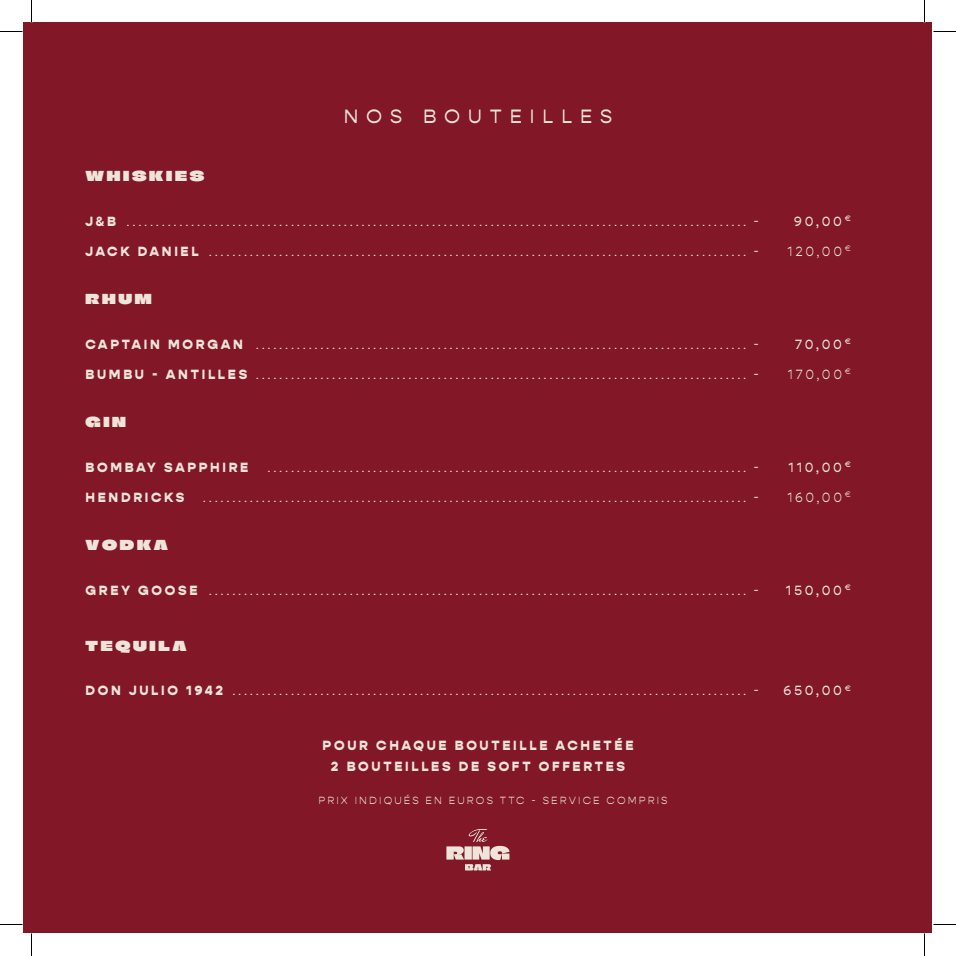
<style>
.page{position:relative;width:956px;height:956px;background:#fff}
.page>*{position:absolute;margin:0;border:0;box-sizing:border-box;transform-origin:0 0}
.t1{font:19.5px "Gopher";letter-spacing:.4em;color:#eee4d9}
.t2{font:300 13.5px "Gopher";letter-spacing:.2em;color:#eee4d9}
.t3{font:900 13.5px/21px "Gopher";letter-spacing:.2em;color:#eee4d9;text-align:center}
.t4{font:13.5px "Gopher";letter-spacing:.2em;color:#eee4d9}
.t5{font:13.5px "Climate Crisis";letter-spacing:.2em;color:#eee4d9}
.t6{font:300 10.5px "Gopher";letter-spacing:.2em;color:#eee4d9}
.s1{font-weight:900}
</style>
<div class="page">
<div style="left:24px;top:23px;width:908px;height:910px;background:#811727"></div>
<svg style="left:446px;top:829px;width:64px;height:41px"></svg>
<svg style="left:0;top:31px;width:22px;height:1px"></svg>
<svg style="left:933px;top:31px;width:23px;height:1px"></svg>
<svg style="left:0;top:924px;width:22px;height:1px"></svg>
<svg style="left:933px;top:924px;width:23px;height:1px"></svg>
<svg style="left:31px;top:0;width:1px;height:23px"></svg>
<svg style="left:31px;top:933px;width:1px;height:23px"></svg>
<svg style="left:924px;top:0;width:1px;height:23px"></svg>
<svg style="left:924px;top:933px;width:1px;height:23px"></svg>
<p class="t5" style="left:86px;top:164px;width:120px">WHISKIES</p>
<h1 class="t1" style="left:344px;top:105px;width:270px">NOS BOUTEILLES</h1>
<p class="t2" style="left:86px;top:214px;width:675px"><span class="s1">J&amp;B</span> .......................................................................................................... -</p>
<p class="t4" style="left:794px;top:213px;width:58px">90,00 <sup>€</sup></p>
<p class="t2" style="left:86px;top:244px;width:675px"><span class="s1">JACK DANIEL</span> ............................................................................................ -</p>
<p class="t2" style="left:787px;top:244px;width:65px">120,00 <sup>€</sup></p>
<p class="t5" style="left:86px;top:287px;width:68px">RHUM</p>
<p class="t2" style="left:86px;top:337px;width:675px"><span class="s1">CAPTAIN MORGAN</span> .................................................................................... -</p>
<p class="t4" style="left:795px;top:336px;width:58px">70,00 <sup>€</sup></p>
<p class="t2" style="left:86px;top:367px;width:675px"><span class="s1">BUMBU - ANTILLES</span> .................................................................................... -</p>
<p class="t2" style="left:788px;top:367px;width:65px">170,00 <sup>€</sup></p>
<p class="t5" style="left:86px;top:410px;width:42px">GIN</p>
<p class="t3" style="left:86px;top:457px;width:164px">BOMBAY SAPPHIRE</p>
<p class="t2" style="left:268px;top:460px;width:493px">.................................................................................. -</p>
<p class="t4" style="left:789px;top:460px;width:64px">110,00 <sup>€</sup></p>
<p class="t3" style="left:86px;top:487px;width:100px">HENDRICKS</p>
<p class="t2" style="left:203px;top:490px;width:557px">............................................................................................. -</p>
<p class="t2" style="left:787px;top:490px;width:65px">160,00 <sup>€</sup></p>
<p class="t5" style="left:86px;top:533px;width:84px">VODKA</p>
<p class="t2" style="left:86px;top:583px;width:675px"><span class="s1">GREY GOOSE</span> ............................................................................................ -</p>
<p class="t4" style="left:786px;top:583px;width:66px">150,00 <sup>€</sup></p>
<p class="t5" style="left:86px;top:633px;width:103px">TEQUILA</p>
<p class="t2" style="left:86px;top:683px;width:675px"><span class="s1">DON JULIO 1942</span> ........................................................................................ -</p>
<p class="t4" style="left:783px;top:683px;width:69px">650,00 <sup>€</sup></p>
<p class="t3" style="left:323px;top:735px;width:312px">POUR CHAQUE BOUTEILLE ACHETÉE<br>2 BOUTEILLES DE SOFT OFFERTES</p>
<p class="t6" style="left:319px;top:794px;width:351px">PRIX INDIQUÉS EN EUROS TTC - SERVICE COMPRIS</p>
</div>
